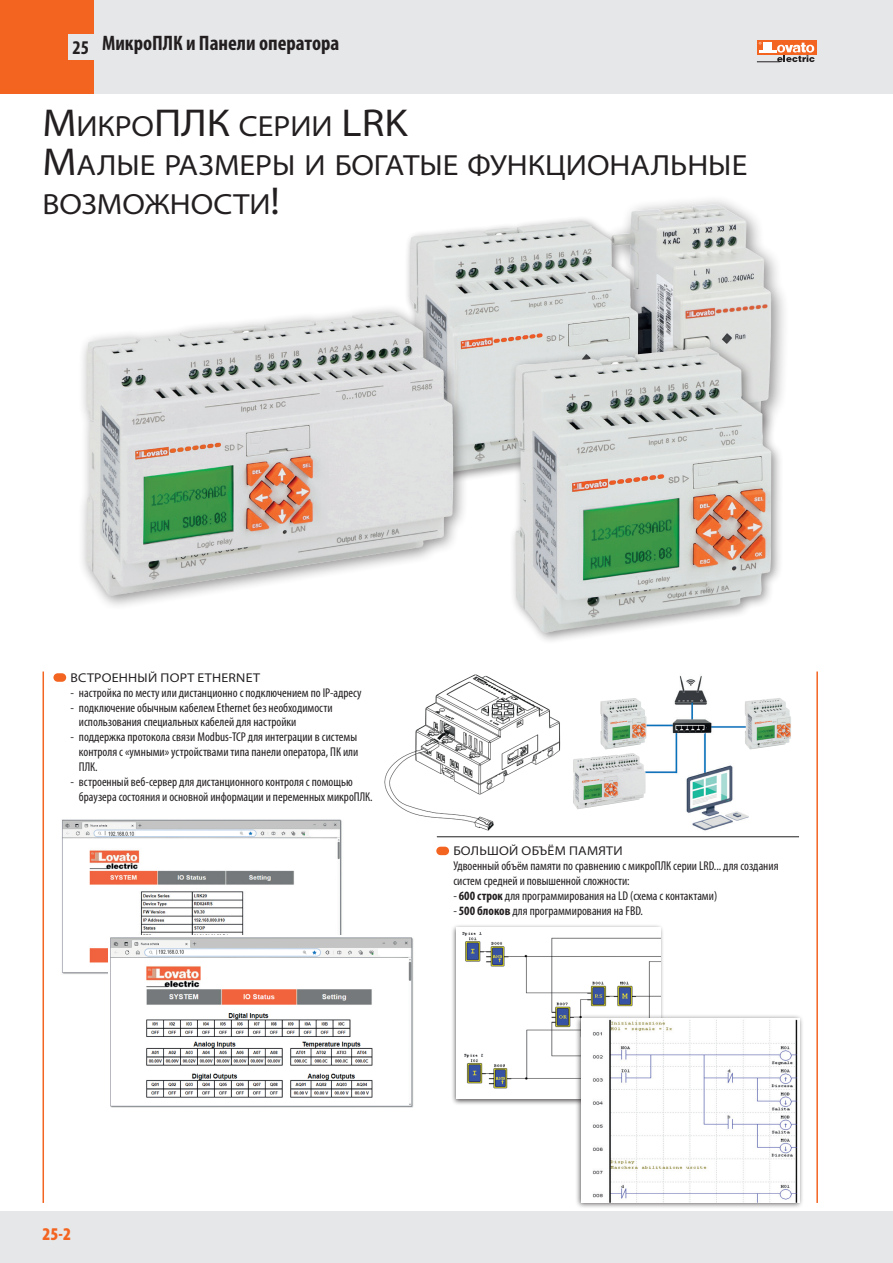
<style>
.page{position:relative;width:893px;height:1263px;background:#fff}
.page>*{position:absolute;margin:0;border:0;box-sizing:border-box;transform-origin:0 0}
.t1{font:semi-expanded 29.25px/39px "Myriad Pro";color:#231f20}
.t2{font:700 condensed 21px "Myriad Pro";color:#231f20}
.t3{font:900 condensed 18px "Myriad Pro";color:#f36421}
.t4{font:condensed 12.75px/14.9px "Myriad Pro";color:#231f20}
.t5{font:semi-expanded 12.75px "Myriad Pro";letter-spacing:.02em;color:#231f20}
.s1{font-size:39px}
.s2{font-weight:700}
</style>
<div class="page">
<div style="left:602px;top:194px;width:188px;height:268px;background:#231f20;opacity:.5"></div>
<img style="left:630px;top:204px;width:84px;height:22px">
<div style="left:404px;top:215px;width:246px;height:271px;background:#231f20;opacity:.5"></div>
<img style="left:409px;top:220px;width:229px;height:254px">
<div style="left:0;top:0;width:893px;height:94px;background:#e6e7e9"></div>
<div style="left:0;top:1212px;width:893px;height:51px;background:#e6e7e9"></div>
<div style="left:757px;top:40px;width:59px;height:15px;background:#f36421"></div>
<svg style="left:757px;top:42px;width:58px;height:20px"></svg>
<div style="left:0;top:0;width:94px;height:94px;background:#f36421"></div>
<div style="left:68px;top:34px;width:28px;height:26px;background:#e6e7e9"></div>
<div style="left:53px;top:673px;width:13px;height:9px;background:#f36421;border-radius:4px"></div>
<div style="left:436px;top:847px;width:13px;height:8px;background:#f36421;border-radius:4px"></div>
<img style="left:384px;top:674px;width:177px;height:157px">
<img style="left:627px;top:676px;width:125px;height:155px">
<img style="left:62px;top:819px;width:280px;height:155px">
<img style="left:109px;top:935px;width:305px;height:173px">
<hr style="left:816px;top:671px;width:2px;height:532px;background:#f36421">
<hr style="left:43px;top:671px;width:1px;height:532px;background:#f36421">
<div style="left:77px;top:303px;width:392px;height:308px;background:#231f20;opacity:.5"></div>
<img style="left:182px;top:312px;width:206px;height:21px">
<div style="left:508px;top:341px;width:276px;height:304px;background:#231f20;opacity:.5"></div>
<img style="left:514px;top:347px;width:257px;height:285px">
<hr style="left:437px;top:836px;width:362px;height:1px;background:#231f20">
<img style="left:591px;top:753px;width:42px;height:5px">
<img style="left:600px;top:698px;width:47px;height:51px">
<img style="left:745px;top:698px;width:46px;height:51px">
<div style="left:451px;top:924px;width:213px;height:181px;background:#231f20;opacity:.75"></div>
<img style="left:457px;top:927px;width:203px;height:172px">
<div style="left:575px;top:1014px;width:229px;height:195px;background:#231f20;opacity:.75"></div>
<img style="left:581px;top:1018px;width:219px;height:184px">
<h2 class="t2" style="left:72px;top:30px;width:268px"><sub>25</sub> МикроПЛК и Панели оператора</h2>
<h1 class="t1" style="left:43px;top:106px;width:706px"><span class="s1">М</span>икро<span class="s1">ПЛК</span> серии <span class="s1">LRK<br>М</span>алые размеры и богатые функциональные возможности<span class="s1">!</span></h1>
<p class="t5" style="left:70px;top:669px;width:191px">ВСТРОЕННЫЙ ПОРТ ETHERNET</p>
<p class="t4" style="left:70px;top:685px;width:293px">- настройка по месту или дистанционно с подключением по IP-адресу</p>
<p class="t4" style="left:79px;top:700px;width:255px;text-indent:-9px">- подключение обычным кабелем Ethernet без необходимости использования специальных кабелей для настройки</p>
<p class="t4" style="left:79px;top:729px;width:281px;text-align:justify;text-indent:-9px">- поддержка протокола связи Modbus-TCP для интеграции в системы контроля с «умными» устройствами типа панели оператора, ПК или ПЛК.</p>
<p class="t4" style="left:79px;top:774px;width:295px;text-indent:-9px">- встроенный веб-сервер для дистанционного контроля с помощью браузера состояния и основной информации и переменных микроПЛК.</p>
<p class="t5" style="left:453px;top:843px;width:171px">БОЛЬШОЙ ОБЪЁМ ПАМЯТИ</p>
<p class="t4" style="left:453px;top:858px;width:327px">Удвоенный объём памяти по сравнению с микроПЛК серии LRD... для создания систем средней и повышенной сложности:</p>
<p class="t4" style="left:453px;top:888px;width:265px">- <span class="s2">600 строк</span> для программирования на LD (схема с контактами)</p>
<p class="t4" style="left:453px;top:903px;width:191px">- <span class="s2">500 блоков</span> для программирования на FBD.</p>
<h3 class="t3" style="left:43px;top:1223px;width:30px">25-2</h3>
</div>
